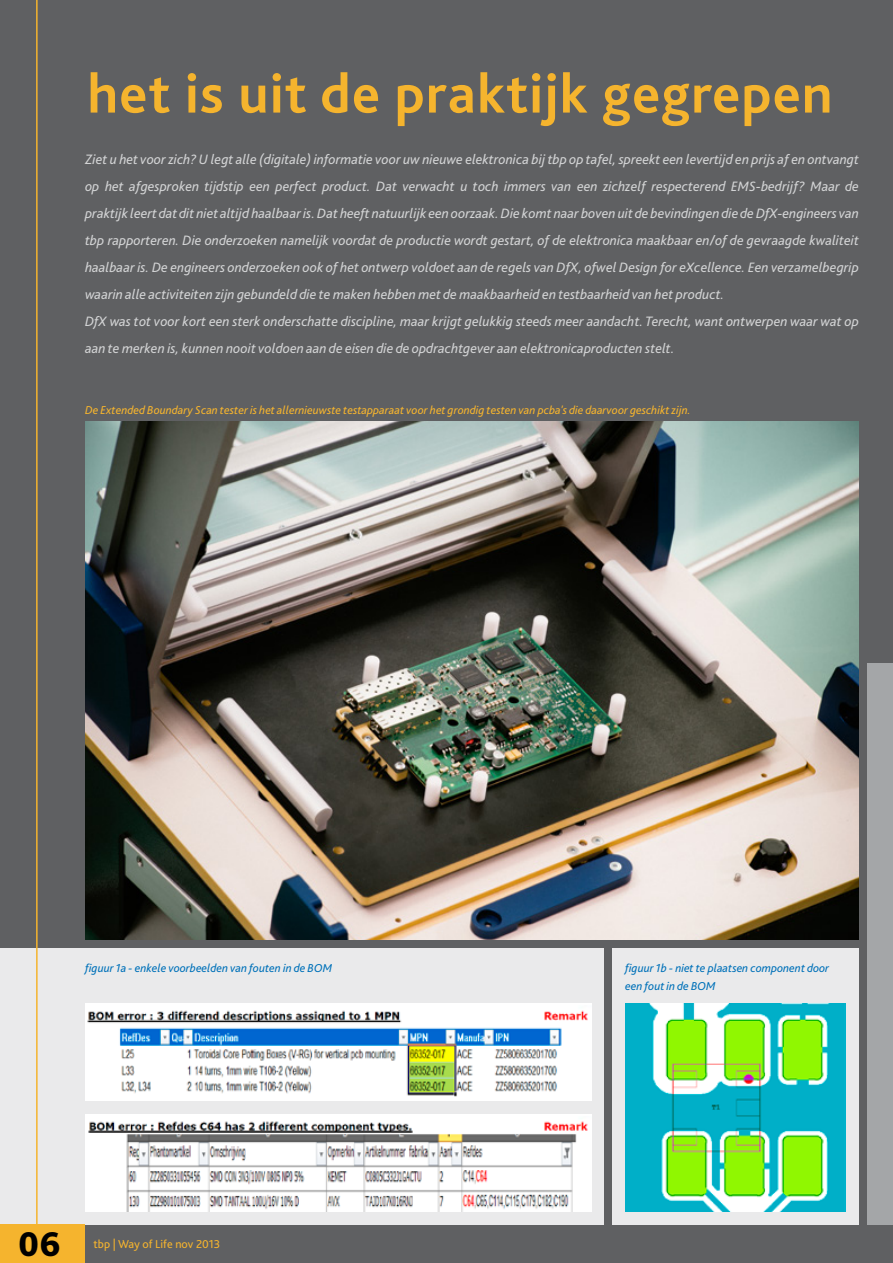
<style>
.page{position:relative;width:893px;height:1263px;background:#5f6062}
.page>*{position:absolute;margin:0;border:0;box-sizing:border-box;transform-origin:0 0}
.t1{font:700 57px "Bliss 2";letter-spacing:.02em;color:#f5b42e}
.t2{font:800 36px "Bliss 2";color:#000}
.t3{font:italic 14.25px/27px "Bliss 2";color:#d2d3d4}
.t4{font:italic 12px "Bliss 2";color:#f5b42e}
.t5{font:italic 12px/18px "Bliss 2";color:#0071b9}
.t6{font:12px "Bliss 2";color:#f5b42e}
</style>
<div class="page">
<div style="left:612px;top:948px;width:247px;height:277px;background:#eaeaeb"></div>
<div style="left:0;top:948px;width:604px;height:277px;background:#eaeaeb"></div>
<div style="left:85px;top:1114px;width:506px;height:98px;background:#fff"></div>
<img style="left:88px;top:1121px;width:500px;height:91px">
<div style="left:85px;top:1003px;width:506px;height:98px;background:#fff"></div>
<img style="left:87px;top:1010px;width:501px;height:87px">
<img style="left:625px;top:1003px;width:221px;height:209px">
<img style="left:85px;top:421px;width:774px;height:519px">
<hr style="left:36px;top:0;width:2px;height:1225px;background:#f5b42e">
<div style="left:867px;top:663px;width:26px;height:562px;background:#a4a6a8"></div>
<div style="left:0;top:1225px;width:85px;height:38px;background:#f5b42e"></div>
<h1 class="t1" style="left:87px;top:58px;width:747px">het is uit de praktijk gegrepen</h1>
<p class="t3" style="left:85px;top:145px;width:775px">Ziet u het voor zich? U legt alle (digitale) informatie voor uw nieuwe elektronica bij tbp op tafel, spreekt een levertijd en prijs af en ontvangt op het afgesproken tijdstip een perfect product. Dat verwacht u toch immers van een zichzelf respecterend EMS-bedrijf? Maar de praktijk leert dat dit niet altijd haalbaar is. Dat heeft natuurlijk een oorzaak. Die komt naar boven uit de bevindingen die de DfX-engineers van tbp rapporteren. Die onderzoeken namelijk voordat de productie wordt gestart, of de elektronica maakbaar en/of de gevraagde kwaliteit haalbaar is. De engineers onderzoeken ook of het ontwerp voldoet aan de regels van DfX, ofwel Design for eXcellence. Een verzamelbegrip waarin alle activiteiten zijn gebundeld die te maken hebben met de maakbaarheid en testbaarheid van het product.<br>DfX was tot voor kort een sterk onderschatte discipline, maar krijgt gelukkig steeds meer aandacht. Terecht, want ontwerpen waar wat op aan te merken is, kunnen nooit voldoen aan de eisen die de opdrachtgever aan elektronicaproducten stelt.</p>
<p class="t4" style="left:85px;top:403px;width:607px">De Extended Boundary Scan tester is het allernieuwste testapparaat voor het grondig testen van pcba's die daarvoor geschikt zijn.</p>
<p class="t5" style="left:85px;top:959px;width:249px">figuur 1a - enkele voorbeelden van fouten in de BOM</p>
<p class="t5" style="left:625px;top:959px;width:206px">figuur 1b - niet te plaatsen component door een fout in de BOM</p>
<h2 class="t2" style="left:18px;top:1221px;width:44px">06</h2>
<p class="t6" style="left:94px;top:1236px;width:128px">tbp | Way of Life nov 2013</p>
</div>
